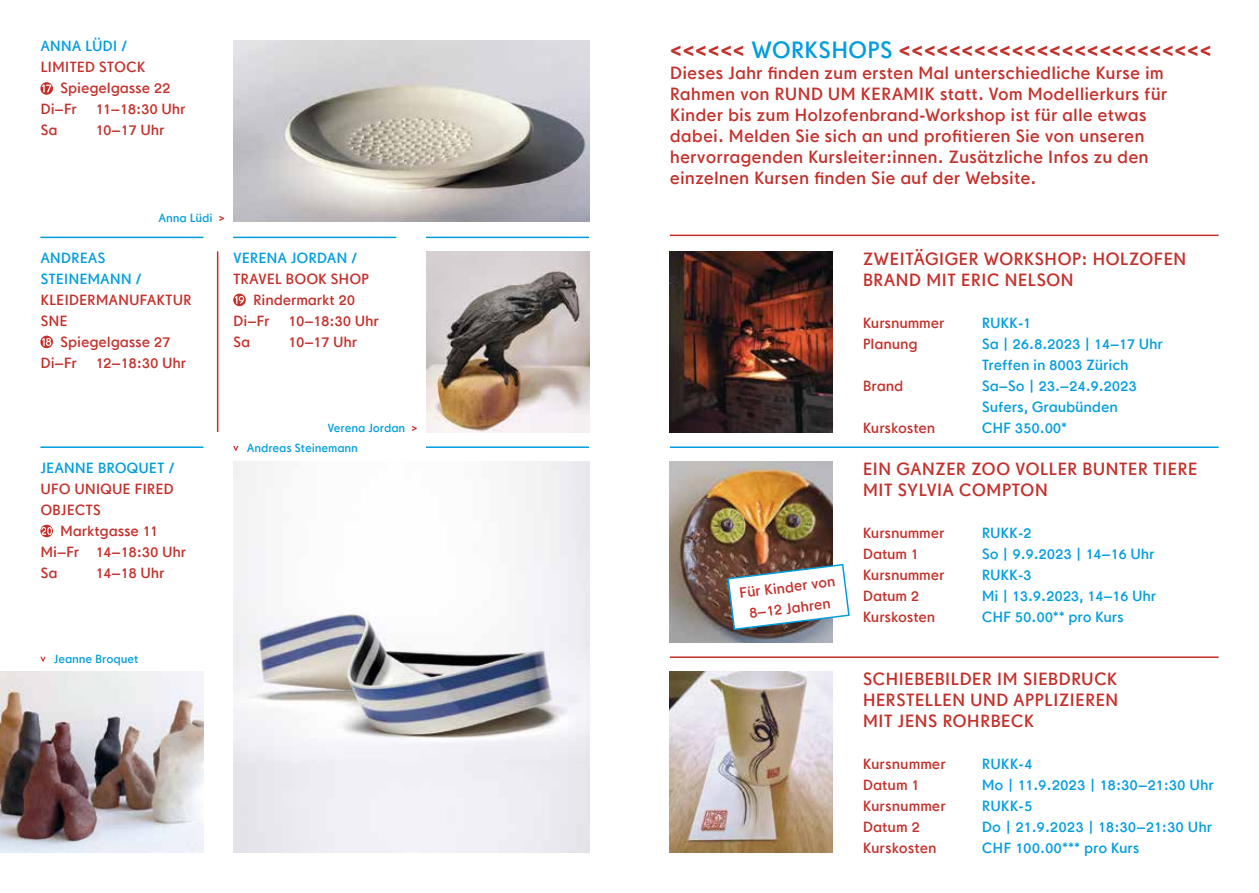
<style>
.page{position:relative;width:1259px;height:893px;background:#fff}
.page>*{position:absolute;margin:0;border:0;box-sizing:border-box;transform-origin:0 0}
.t1{font:24px "Drescher Grotesk BT Small Sizes";letter-spacing:-.01em;color:#c42f2a}
.t2{font:18px/21px "Drescher Grotesk BT Small Sizes";color:#c42f2a}
.t3{font:15px/21px "Drescher Grotesk BT Small Sizes";letter-spacing:-.01em;color:#c42f2a}
.t4{font:15px/21px "Drescher Grotesk BT Small Sizes";letter-spacing:-.01em;color:#009dde}
.t5{font:12px/20.1px "Drescher Grotesk BT Small Sizes";letter-spacing:-.01em;color:#009dde}
.s1{color:#c42f2a}
.s2{color:#009dde}
</style>
<div class="page">
<img style="left:670px;top:251px;width:163px;height:181px">
<img style="left:670px;top:671px;width:163px;height:182px">
<img style="left:670px;top:461px;width:163px;height:181px">
<hr style="left:670px;top:235px;width:548px;height:1px;background:#c42f2a">
<hr style="left:670px;top:446px;width:548px;height:2px;background:#009dde">
<hr style="left:670px;top:656px;width:548px;height:2px;background:#c42f2a">
<svg style="left:726px;top:563px;width:124px;height:68px"></svg>
<hr style="left:40px;top:237px;width:163px;height:1px;background:#009dde">
<hr style="left:40px;top:446px;width:163px;height:2px;background:#009dde">
<hr style="left:233px;top:237px;width:163px;height:1px;background:#009dde">
<hr style="left:426px;top:446px;width:163px;height:2px;background:#009dde">
<hr style="left:426px;top:237px;width:163px;height:1px;background:#009dde">
<hr style="left:217px;top:251px;width:1px;height:181px;background:#c42f2a">
<svg style="left:233px;top:294px;width:13px;height:12px"></svg>
<svg style="left:235px;top:296px;width:9px;height:8px"></svg>
<svg style="left:40px;top:525px;width:13px;height:12px"></svg>
<svg style="left:41px;top:527px;width:11px;height:8px"></svg>
<svg style="left:40px;top:336px;width:13px;height:12px"></svg>
<svg style="left:42px;top:338px;width:9px;height:8px"></svg>
<svg style="left:40px;top:82px;width:13px;height:13px"></svg>
<svg style="left:42px;top:85px;width:9px;height:7px"></svg>
<img style="left:233px;top:40px;width:356px;height:182px">
<img style="left:426px;top:251px;width:163px;height:181px">
<img style="left:0;top:671px;width:203px;height:181px">
<img style="left:233px;top:461px;width:356px;height:392px">
<svg style="left:233px;top:446px;width:5px;height:5px"></svg>
<svg style="left:40px;top:657px;width:6px;height:4px"></svg>
<p class="t4" style="left:40px;top:36px;width:89px">ANNA LÜDI /</p>
<p class="t3" style="left:40px;top:57px;width:107px">LIMITED STOCK</p>
<p class="t3" style="left:60px;top:78px;width:112px">Spiegelgasse 22</p>
<p class="t3" style="left:40px;top:99px;width:147px">Di–Fr 11–18:30 Uhr</p>
<p class="t3" style="left:40px;top:120px;width:19px">Sa</p>
<p class="t3" style="left:96px;top:120px;width:70px">10–17 Uhr</p>
<p class="t5" style="left:158px;top:208px;width:68px">Anna Lüdi <span class="s1">&gt;</span></p>
<p class="t4" style="left:40px;top:247px;width:103px">ANDREAS<br>STEINEMANN /</p>
<p class="t3" style="left:40px;top:289px;width:153px">KLEIDERMANUFAKTUR<br>SNE</p>
<p class="t3" style="left:40px;top:331px;width:147px;text-align:center">Spiegelgasse 27<br>Di–Fr 12–18:30 Uhr</p>
<p class="t4" style="left:233px;top:247px;width:126px">VERENA JORDAN /</p>
<p class="t3" style="left:233px;top:268px;width:138px">TRAVEL BOOK SHOP</p>
<p class="t3" style="left:253px;top:289px;width:104px">Rindermarkt 20</p>
<p class="t3" style="left:233px;top:310px;width:147px">Di–Fr 10–18:30 Uhr</p>
<p class="t3" style="left:233px;top:331px;width:19px">Sa</p>
<p class="t3" style="left:288px;top:331px;width:70px">10–17 Uhr</p>
<p class="t4" style="left:40px;top:457px;width:136px">JEANNE BROQUET /</p>
<p class="t3" style="left:40px;top:478px;width:135px">UFO UNIQUE FIRED<br>OBJECTS</p>
<p class="t3" style="left:40px;top:520px;width:147px;text-indent:20px">Marktgasse 11<br>Mi–Fr 14–18:30 Uhr<br>Sa</p>
<p class="t3" style="left:96px;top:562px;width:70px">14–18 Uhr</p>
<p class="t5" style="left:247px;top:418px;width:172px;text-indent:81px">Verena Jordan <span class="s1">&gt;<br></span>Andreas Steinemann</p>
<p class="t5" style="left:54px;top:649px;width:86px">Jeanne Broquet</p>
<h1 class="t1" style="left:670px;top:36px;width:544px">&lt;&lt;&lt;&lt;&lt;&lt; <span class="s2">WORKSHOPS</span> &lt;&lt;&lt;&lt;&lt;&lt;&lt;&lt;&lt;&lt;&lt;&lt;&lt;&lt;&lt;&lt;&lt;&lt;&lt;&lt;&lt;&lt;&lt;&lt;&lt;</h1>
<p class="t2" style="left:670px;top:62px;width:499px">Dieses Jahr finden zum ersten Mal unterschiedliche Kurse im Rahmen von RUND UM KERAMIK statt. Vom Modellierkurs für Kinder bis zum Holzofenbrand-Workshop ist für alle etwas dabei. Melden Sie sich an und profitieren Sie von unseren hervorragenden Kursleiter:innen. Zusätzliche Infos zu den einzelnen Kursen finden Sie auf der Website.</p>
<p class="t3" style="left:738px;top:583px;width:98px;text-align:center;rotate:-7deg">Für Kinder von<br>8–12 Jahren</p>
<p class="t2" style="left:862px;top:248px;width:325px">ZWEITÄGIGER WORKSHOP: HOLZOFEN<br>BRAND MIT ERIC NELSON</p>
<p class="t3" style="left:862px;top:312px;width:83px">Kursnummer</p>
<p class="t4" style="left:981px;top:312px;width:51px">RUKK-1</p>
<p class="t3" style="left:862px;top:333px;width:57px">Planung</p>
<p class="t4" style="left:981px;top:333px;width:183px">Sa | 26.8.2023 | 14–17 Uhr<br>Treffen in 8003 Zürich</p>
<p class="t3" style="left:862px;top:375px;width:42px">Brand</p>
<p class="t4" style="left:981px;top:375px;width:157px">Sa–So | 23.–24.9.2023<br>Sufers, Graubünden</p>
<p class="t3" style="left:862px;top:417px;width:74px">Kurskosten</p>
<p class="t4" style="left:981px;top:417px;width:87px">CHF 350.00*</p>
<p class="t2" style="left:862px;top:458px;width:336px">EIN GANZER ZOO VOLLER BUNTER TIERE<br>MIT SYLVIA COMPTON</p>
<p class="t3" style="left:862px;top:522px;width:83px">Kursnummer</p>
<p class="t4" style="left:981px;top:522px;width:51px">RUKK-2</p>
<p class="t3" style="left:862px;top:543px;width:57px">Datum 1</p>
<p class="t4" style="left:981px;top:543px;width:174px">So | 9.9.2023 | 14–16 Uhr</p>
<p class="t3" style="left:862px;top:564px;width:83px">Kursnummer</p>
<p class="t4" style="left:981px;top:564px;width:51px">RUKK-3</p>
<p class="t3" style="left:862px;top:585px;width:58px">Datum 2</p>
<p class="t4" style="left:981px;top:585px;width:176px">Mi | 13.9.2023, 14–16 Uhr</p>
<p class="t3" style="left:862px;top:606px;width:74px">Kurskosten</p>
<p class="t4" style="left:981px;top:606px;width:143px">CHF 50.00** pro Kurs</p>
<p class="t2" style="left:862px;top:668px;width:257px;text-align:justify">SCHIEBEBILDER IM SIEBDRUCK HERSTELLEN UND APPLIZIEREN MIT JENS ROHRBECK</p>
<p class="t3" style="left:862px;top:753px;width:85px">Kursnummer</p>
<p class="t4" style="left:981px;top:753px;width:52px">RUKK-4</p>
<p class="t3" style="left:862px;top:774px;width:58px">Datum 1</p>
<p class="t4" style="left:981px;top:774px;width:234px">Mo | 11.9.2023 | 18:30–21:30 Uhr</p>
<p class="t3" style="left:862px;top:795px;width:85px">Kursnummer</p>
<p class="t4" style="left:981px;top:795px;width:52px">RUKK-5</p>
<p class="t3" style="left:862px;top:816px;width:59px">Datum 2</p>
<p class="t4" style="left:981px;top:816px;width:232px">Do | 21.9.2023 | 18:30–21:30 Uhr</p>
<p class="t3" style="left:862px;top:837px;width:76px">Kurskosten</p>
<p class="t4" style="left:981px;top:837px;width:159px">CHF 100.00*** pro Kurs</p>
</div>
